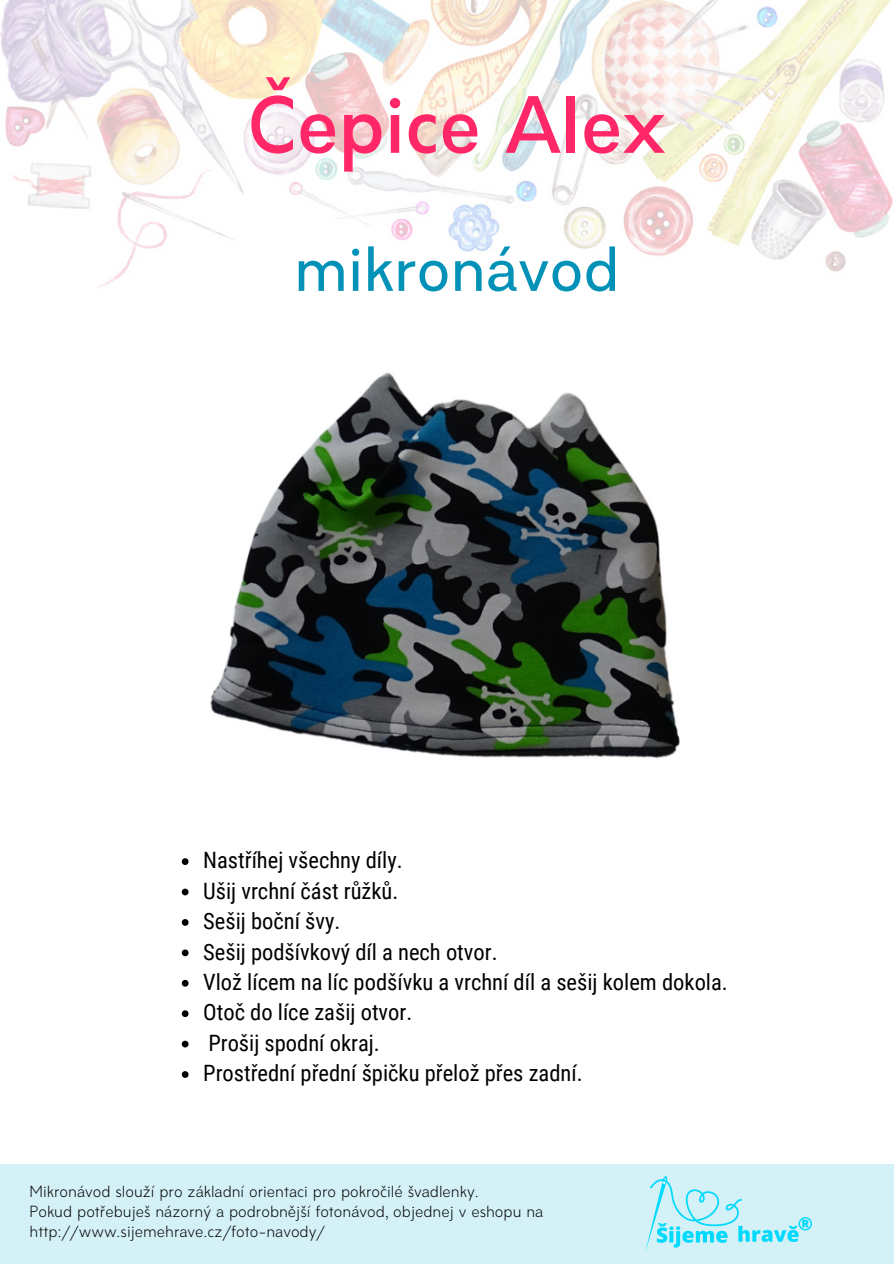
<style>
.page{position:relative;width:894px;height:1264px;background:#fff}
.page>*{position:absolute;margin:0;border:0;box-sizing:border-box;transform-origin:0 0}
.t1{font:600 75.6px "Amicale";color:#ff2768}
.t2{font:500 59.25px "Amicale";color:#0292b7}
.t3{font:22.5px "Roboto Condensed";color:#000}
.t4{font:300 15px "Amicale";color:#000}
</style>
<div class="page">
<img style="left:0;top:0;width:893px;height:288px">
<div style="left:0;top:1164px;width:893px;height:99px;background:#d4f1f7"></div>
<img style="left:645px;top:1176px;width:166px;height:76px">
<img style="left:210px;top:372px;width:470px;height:387px">
<svg style="left:182px;top:858px;width:6px;height:7px"></svg>
<svg style="left:182px;top:888px;width:6px;height:7px"></svg>
<svg style="left:182px;top:919px;width:6px;height:6px"></svg>
<svg style="left:182px;top:949px;width:6px;height:7px"></svg>
<svg style="left:182px;top:979px;width:6px;height:7px"></svg>
<svg style="left:182px;top:1010px;width:6px;height:7px"></svg>
<svg style="left:182px;top:1040px;width:6px;height:7px"></svg>
<svg style="left:182px;top:1071px;width:6px;height:6px"></svg>
<p class="t1" style="left:247px;top:96px;width:419px">Čepice Alex</p>
<p class="t2" style="left:293px;top:246px;width:327px">mikronávod</p>
<p class="t3" style="left:203px;top:847px;width:201px">Nastříhej všechny díly.</p>
<p class="t3" style="left:203px;top:877px;width:197px">Ušij vrchní část růžků.</p>
<p class="t3" style="left:203px;top:908px;width:139px">Sešij boční švy.</p>
<p class="t3" style="left:203px;top:938px;width:296px">Sešij podšívkový díl a nech otvor.</p>
<p class="t3" style="left:203px;top:969px;width:526px">Vlož lícem na líc podšívku a vrchní díl a sešij kolem dokola.</p>
<p class="t3" style="left:203px;top:999px;width:211px">Otoč do líce zašij otvor.</p>
<p class="t3" style="left:208px;top:1029px;width:173px">Prošij spodní okraj.</p>
<p class="t3" style="left:203px;top:1060px;width:381px">Prostřední přední špičku přelož přes zadní.</p>
<p class="t4" style="left:30px;top:1185px;width:450px">Mikronávod slouží pro základní orientaci pro pokročilé švadlenky.</p>
<p class="t4" style="left:30px;top:1205px;width:515px">Pokud potřebuješ názorný a podrobnější fotonávod, objednej v eshopu na</p>
<p class="t4" style="left:30px;top:1225px;width:297px">http://www.sijemehrave.cz/foto-navody/</p>
</div>
